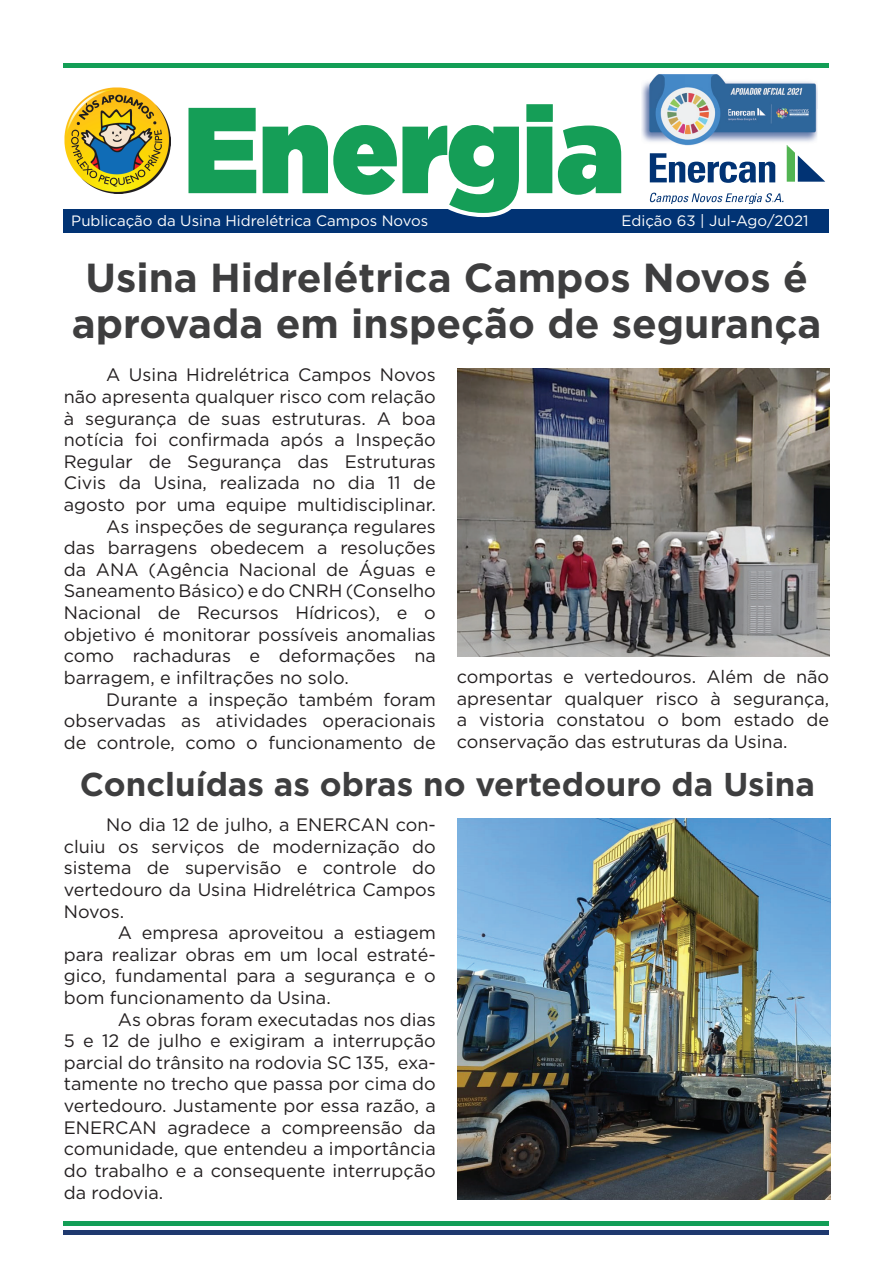
<style>
.page{position:relative;width:893px;height:1263px;background:#fff}
.page>*{position:absolute;margin:0;border:0;box-sizing:border-box;transform-origin:0 0}
.t1{font:900 121.8px "Gotham";color:#159e57;scale:.92 1}
.t2{font:700 40.5px/46.5px "Gotham";color:#3e3e3f;text-align:center}
.t3{font:700 33px "Gotham";color:#3e3e3f}
.t4{font:18px/21.6px "Gotham";color:#231f20;text-align:justify}
.t5{font:15px "Gotham";color:#fff}
</style>
<div class="page">
<div style="left:64px;top:210px;width:765px;height:23px;background:#013374"></div>
<svg style="left:650px;top:193px;width:133px;height:11px"></svg>
<svg style="left:650px;top:153px;width:125px;height:30px"></svg>
<svg style="left:420px;top:209px;width:114px;height:9px"></svg>
<hr style="left:64px;top:64px;width:765px;height:4px;background:#139e56">
<hr style="left:64px;top:1221px;width:765px;height:4px;background:#139e56">
<hr style="left:64px;top:1230px;width:765px;height:4px;background:#1f396f">
<img style="left:65px;top:88px;width:106px;height:105px">
<img style="left:642px;top:74px;width:175px;height:73px">
<svg style="left:787px;top:145px;width:38px;height:37px"></svg>
<img style="left:457px;top:368px;width:372px;height:289px">
<img style="left:457px;top:818px;width:374px;height:381px">
<h1 class="t1" style="left:184px;top:63px;width:480px">Energia</h1>
<p class="t5" style="left:622px;top:212px;width:188px">Edição 63 | Jul-Ago/2021</p>
<p class="t5" style="left:71px;top:212px;width:359px">Publicação da Usina Hidrelétrica Campos Novos</p>
<h2 class="t2" style="left:72px;top:254px;width:751px">Usina Hidrelétrica Campos Novos é aprovada em inspeção de segurança</h2>
<p class="t4" style="left:106px;top:364px;width:331px">A Usina Hidrelétrica Campos Novos</p>
<p class="t4" style="left:64px;top:386px;width:374px">não apresenta qualquer risco com relação</p>
<p class="t4" style="left:64px;top:407px;width:374px">à segurança de suas estruturas. A boa</p>
<p class="t4" style="left:64px;top:429px;width:374px">notícia foi confirmada após a Inspeção</p>
<p class="t4" style="left:64px;top:450px;width:374px">Regular de Segurança das Estruturas</p>
<p class="t4" style="left:64px;top:472px;width:374px">Civis da Usina, realizada no dia 11 de</p>
<p class="t4" style="left:64px;top:494px;width:374px">agosto por uma equipe multidisciplinar.</p>
<p class="t4" style="left:106px;top:515px;width:331px">As inspeções de segurança regulares</p>
<p class="t4" style="left:64px;top:537px;width:374px">das barragens obedecem a resoluções</p>
<p class="t4" style="left:64px;top:558px;width:374px">da ANA (Agência Nacional de Águas e</p>
<p class="t4" style="left:64px;top:580px;width:374px">Saneamento Básico) e do CNRH (Conselho</p>
<p class="t4" style="left:64px;top:602px;width:374px">Nacional de Recursos Hídricos), e o</p>
<p class="t4" style="left:64px;top:623px;width:374px">objetivo é monitorar possíveis anomalias</p>
<p class="t4" style="left:64px;top:645px;width:374px">como rachaduras e deformações na</p>
<p class="t4" style="left:64px;top:666px;width:286px">barragem, e infiltrações no solo.</p>
<p class="t4" style="left:106px;top:688px;width:331px">Durante a inspeção também foram</p>
<p class="t4" style="left:64px;top:710px;width:374px">observadas as atividades operacionais</p>
<p class="t4" style="left:64px;top:731px;width:374px">de controle, como o funcionamento de</p>
<p class="t4" style="left:457px;top:666px;width:374px">comportas e vertedouros. Além de não apresentar qualquer risco à segurança, a vistoria constatou o bom estado de conservação das estruturas da Usina.</p>
<h3 class="t3" style="left:80px;top:762px;width:737px">Concluídas as obras no vertedouro da Usina</h3>
<p class="t4" style="left:64px;top:814px;width:374px;text-indent:43px">No dia 12 de julho, a ENERCAN con&shy;cluiu os serviços de modernização do sistema de supervisão e controle do vertedouro da Usina Hidrelétrica Campos Novos.</p>
<p class="t4" style="left:64px;top:922px;width:374px;text-indent:54px">A empresa aproveitou a estiagem para realizar obras em um local estraté&shy;gico, fundamental para a segurança e o bom funcionamento da Usina.</p>
<p class="t4" style="left:64px;top:1008px;width:374px;text-indent:54px">As obras foram executadas nos dias 5 e 12 de julho e exigiram a interrupção parcial do trânsito na rodovia SC 135, exa&shy;tamente no trecho que passa por cima do vertedouro. Justamente por essa razão, a ENERCAN agradece a compreensão da comunidade, que entendeu a importância do trabalho e a consequente interrupção da rodovia.</p>
</div>
